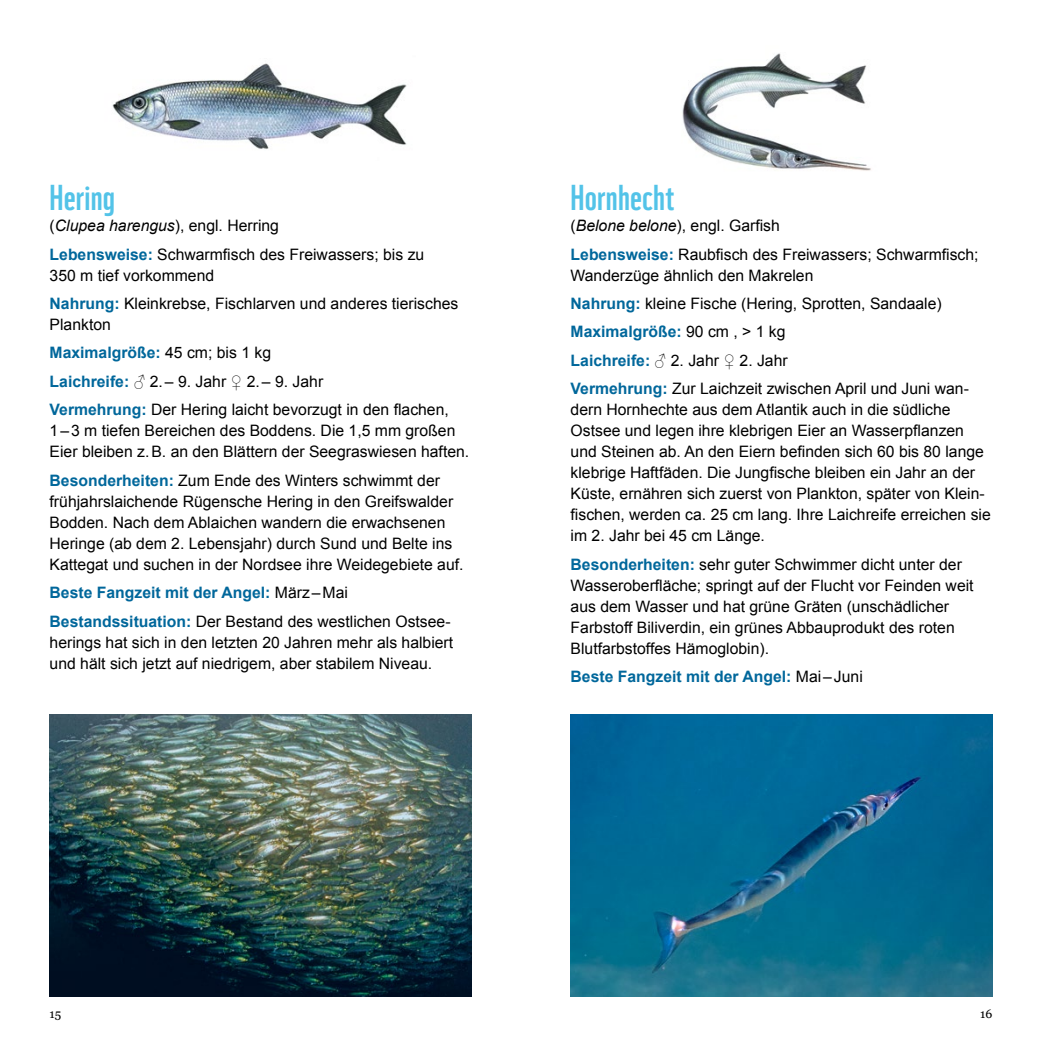
<style>
.page{position:relative;width:1042px;height:1042px;background:#fff}
.page>*{position:absolute;margin:0;border:0;box-sizing:border-box;transform-origin:0 0}
.t1{font:35px "WWF";letter-spacing:.005em;color:#53c3e8}
.t2{font:15.75px/21px "Arial";color:#000}
.t3{font:700 15.75px/28.5px "Arial";color:#00679b}
.t4{font:12.25px "Georgia";color:#000}
.s1{font-style:italic}
.s2{font-weight:700;color:#00679b}
.s3{font-weight:400;color:#000}
</style>
<div class="page">
<img style="left:112px;top:63px;width:295px;height:86px">
<img style="left:682px;top:53px;width:189px;height:118px">
<img style="left:570px;top:714px;width:422px;height:282px">
<img style="left:50px;top:714px;width:421px;height:282px">
<h1 class="t1" style="left:50px;top:174px;width:67px">Hering</h1>
<p class="t2" style="left:50px;top:211px;width:376px;line-height:28.5px">(<span class="s1">Clupea harengus</span>), engl. Herring<br><span class="s2">Lebensweise:</span> Schwarmfisch des Freiwassers; bis zu</p>
<p class="t2" style="left:50px;top:261px;width:410px;line-height:28.5px">350 m tief vorkommend<br><span class="s2">Nahrung:</span> Kleinkrebse, Fischlarven und anderes tierisches</p>
<p class="t2" style="left:50px;top:310px;width:401px;line-height:28.5px">Plankton<br><span class="s2">Maximalgröße:</span> 45 cm; bis 1 kg<br><span class="s2">Laichreife:</span> ♂ 2.– 9. Jahr ♀ 2.– 9. Jahr<br><span class="s2">Vermehrung:</span> Der Hering laicht bevorzugt in den flachen,</p>
<p class="t2" style="left:50px;top:420px;width:421px">1–3 m tiefen Bereichen des Boddens. Die 1,5 mm großen<br>Eier bleiben z.B. an den Blättern der Seegraswiesen haften.</p>
<p class="t2" style="left:50px;top:470px;width:415px"><span class="s2">Besonderheiten:</span> Zum Ende des Winters schwimmt der frühjahrslaichende Rügensche Hering in den Greifswalder Bodden. Nach dem Ablaichen wandern die erwachsenen Heringe (ab dem 2. Lebensjahr) durch Sund und Belte ins Kattegat und suchen in der Nordsee ihre Weidegebiete auf.</p>
<p class="t3" style="left:50px;top:579px;width:401px">Beste Fangzeit mit der Angel: <span class="s3">März–Mai<br></span>Bestandssituation: <span class="s3">Der Bestand des westlichen Ostsee-</span></p>
<p class="t2" style="left:50px;top:632px;width:405px">herings hat sich in den letzten 20 Jahren mehr als halbiert und hält sich jetzt auf niedrigem, aber stabilem Niveau.</p>
<h1 class="t1" style="left:570px;top:174px;width:105px">Hornhecht</h1>
<p class="t2" style="left:570px;top:211px;width:409px;line-height:28.5px">(<span class="s1">Belone belone</span>), engl. Garfish<br><span class="s2">Lebensweise:</span> Raubfisch des Freiwassers; Schwarmfisch;</p>
<p class="t2" style="left:570px;top:261px;width:400px;line-height:28.5px">Wanderzüge ähnlich den Makrelen<br><span class="s2">Nahrung:</span> kleine Fische (Hering, Sprotten, Sandaale)<br><span class="s2">Maximalgröße:</span> 90 cm , &gt; 1 kg<br><span class="s2">Laichreife:</span> ♂ 2. Jahr ♀ 2. Jahr<br><span class="s2">Vermehrung:</span> Zur Laichzeit zwischen April und Juni wan-</p>
<p class="t2" style="left:570px;top:399px;width:422px">dern Hornhechte aus dem Atlantik auch in die südliche Ostsee und legen ihre klebrigen Eier an Wasserpflanzen und Steinen ab. An den Eiern befinden sich 60 bis 80 lange klebrige Haftfäden. Die Jungfische bleiben ein Jahr an der Küste, ernähren sich zuerst von Plankton, später von Klein&shy;fischen, werden ca. 25 cm lang. Ihre Laichreife erreichen sie im 2. Jahr bei 45 cm Länge.</p>
<p class="t2" style="left:570px;top:554px;width:404px"><span class="s2">Besonderheiten:</span> sehr guter Schwimmer dicht unter der Wasseroberfläche; springt auf der Flucht vor Feinden weit aus dem Wasser und hat grüne Gräten (unschädlicher Farbstoff Biliverdin, ein grünes Abbauprodukt des roten Blutfarbstoffes Hämoglobin).</p>
<p class="t3" style="left:570px;top:663px;width:294px">Beste Fangzeit mit der Angel: <span class="s3">Mai–Juni</span></p>
<p class="t4" style="left:50px;top:1004px;width:13px">15</p>
<p class="t4" style="left:980px;top:1004px;width:14px">16</p>
</div>
